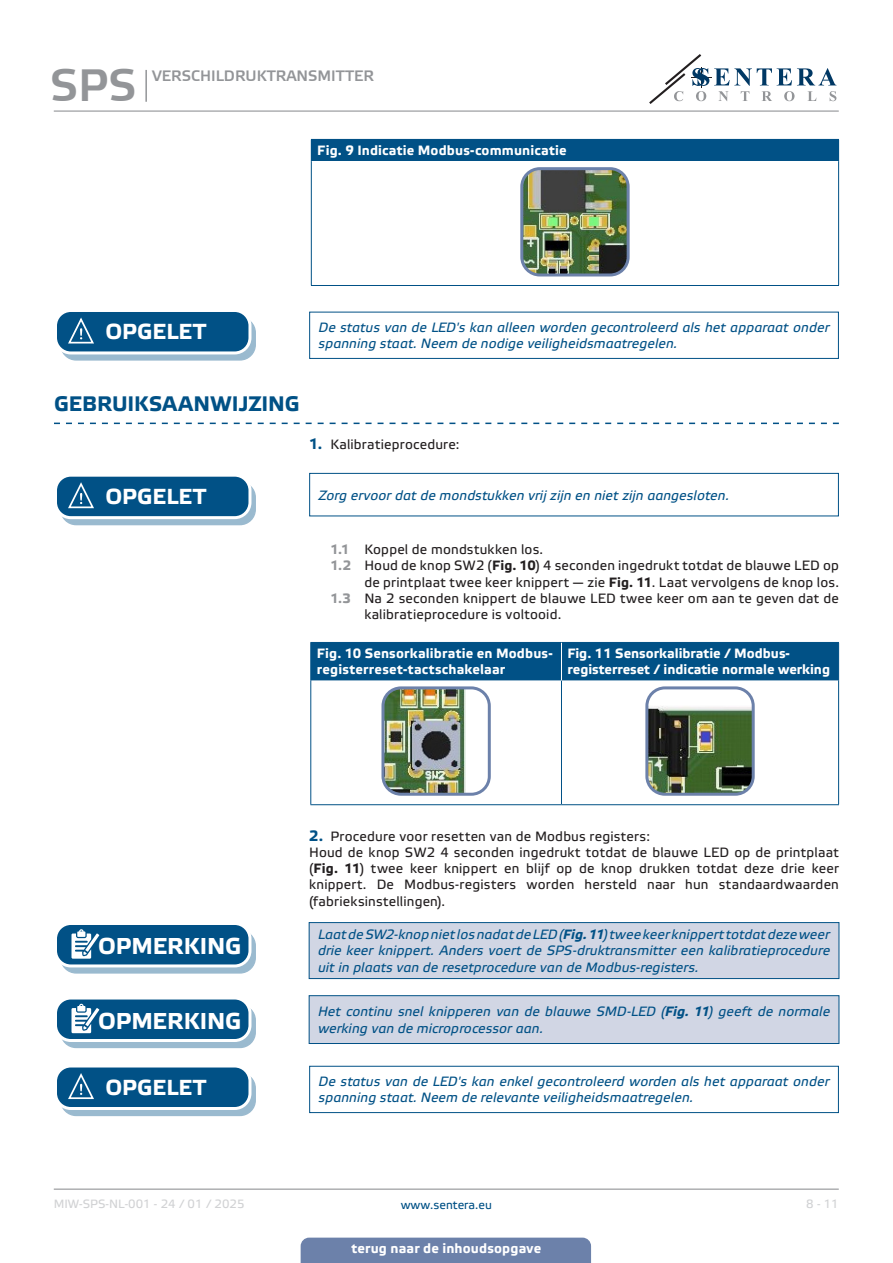
<style>
.page{position:relative;width:893px;height:1263px;background:#fff}
.page>*{position:absolute;margin:0;border:0;box-sizing:border-box;transform-origin:0 0}
.t1{font:45px "Etelka Medium Pro";color:#939598}
.t2{font:700 22.95px "Etelka Text Pro";letter-spacing:-.005em;color:#fff}
.t3{font:700 21.75px "Etelka Text Pro";letter-spacing:.005em;color:#fff}
.t4{font:700 21px "Etelka Text Pro";color:#015186}
.t5{font:15px "Etelka Medium Pro";color:#939598}
.attention{font:italic 13.5px/16.2px "Etelka Text Pro";letter-spacing:.01em;color:#015186}
.body{font:13.5px/16.2px "Etelka Text Pro";letter-spacing:.015em;color:#231f20;text-align:right}
.table_text{font:700 13.5px/16.2px "Etelka Text Pro";letter-spacing:.01em;color:#fff}
.t6{font:12px "Etelka Text Pro";color:#d1d2d4}
.t7{font:12px "Etelka Text Pro";color:#015186}
.s1{font-weight:700;font-size:15px;color:#015186}
.s2{font-weight:700;color:#939598}
.s3{font-weight:700}
</style>
<div class="page">
<hr style="left:54px;top:111px;width:785px;height:1px;background:#939598">
<hr style="left:54px;top:1188px;width:785px;height:2px;background:#939598">
<svg style="left:649px;top:54px;width:187px;height:50px"></svg>
<div style="left:301px;top:1237px;width:290px;height:26px;background:#6c81aa"></div>
<hr style="left:145px;top:70px;width:2px;height:32px;background:#939598">
<div style="left:311px;top:139px;width:528px;height:22px;background:#015186"></div>
<hr style="left:311px;top:161px;width:1px;height:124px;background:#015186">
<hr style="left:838px;top:161px;width:1px;height:124px;background:#015186">
<hr style="left:311px;top:285px;width:528px;height:1px;background:#015186">
<img style="left:524px;top:171px;width:102px;height:104px">
<div style="left:520px;top:167px;width:110px;height:109px;border:3px solid #6c81aa;border-radius:18px"></div>
<div style="left:309px;top:312px;width:530px;height:47px;border:1px solid #015186"></div>
<svg style="left:61px;top:317px;width:194px;height:43px"></svg>
<div style="left:60px;top:317px;width:196px;height:44px;border:1px solid #015186;border-radius:15px"></div>
<div style="left:56px;top:310px;width:194px;height:43px;background:#015186;border-radius:15px"></div>
<div style="left:54px;top:309px;width:197px;height:45px;border:3px solid #fff;border-radius:15px"></div>
<svg style="left:67px;top:317px;width:38px;height:37px"></svg>
<svg style="left:54px;top:423px;width:785px;height:1px"></svg>
<svg style="left:61px;top:482px;width:194px;height:43px"></svg>
<div style="left:60px;top:481px;width:196px;height:44px;border:1px solid #015186;border-radius:15px"></div>
<div style="left:56px;top:475px;width:194px;height:43px;background:#015186;border-radius:15px"></div>
<div style="left:54px;top:474px;width:197px;height:45px;border:3px solid #fff;border-radius:15px"></div>
<svg style="left:67px;top:482px;width:38px;height:36px"></svg>
<div style="left:309px;top:473px;width:530px;height:43px;border:1px solid #015186"></div>
<div style="left:311px;top:643px;width:527px;height:37px;background:#015186"></div>
<hr style="left:310px;top:642px;width:251px;height:1px;background:#015186">
<hr style="left:310px;top:643px;width:1px;height:37px;background:#015186">
<hr style="left:561px;top:642px;width:278px;height:1px;background:#015186">
<hr style="left:838px;top:643px;width:1px;height:37px;background:#015186">
<hr style="left:310px;top:680px;width:1px;height:124px;background:#015186">
<hr style="left:561px;top:680px;width:1px;height:124px;background:#015186">
<hr style="left:838px;top:680px;width:1px;height:124px;background:#015186">
<hr style="left:310px;top:804px;width:251px;height:1px;background:#015186">
<hr style="left:561px;top:804px;width:278px;height:1px;background:#015186">
<hr style="left:561px;top:643px;width:1px;height:37px;background:#fff">
<img style="left:385px;top:690px;width:81px;height:102px">
<div style="left:381px;top:686px;width:110px;height:110px;border:3px solid #6c81aa;border-radius:18px"></div>
<img style="left:649px;top:706px;width:102px;height:86px">
<div style="left:645px;top:686px;width:110px;height:110px;border:3px solid #6c81aa;border-radius:18px"></div>
<div style="left:309px;top:922px;width:530px;height:56px;background:#d1d6e4"></div>
<div style="left:309px;top:922px;width:530px;height:57px;border:1px solid #015186"></div>
<svg style="left:61px;top:930px;width:194px;height:43px"></svg>
<div style="left:60px;top:930px;width:196px;height:43px;border:1px solid #015186;border-radius:15px"></div>
<div style="left:56px;top:923px;width:194px;height:43px;background:#015186;border-radius:15px"></div>
<div style="left:54px;top:922px;width:197px;height:45px;border:3px solid #fff;border-radius:15px"></div>
<svg style="left:71px;top:929px;width:34px;height:38px"></svg>
<div style="left:309px;top:996px;width:530px;height:47px;background:#d1d6e4"></div>
<div style="left:309px;top:995px;width:530px;height:49px;border:1px solid #015186"></div>
<div style="left:61px;top:1005px;width:194px;height:42px;background:#9abacf;border-radius:15px"></div>
<div style="left:60px;top:1004px;width:196px;height:44px;border:1px solid #015186;border-radius:15px"></div>
<div style="left:56px;top:998px;width:194px;height:42px;background:#015186;border-radius:15px"></div>
<div style="left:54px;top:996px;width:197px;height:46px;border:3px solid #fff;border-radius:15px"></div>
<svg style="left:71px;top:1004px;width:34px;height:37px"></svg>
<div style="left:309px;top:1066px;width:530px;height:47px;border:1px solid #015186"></div>
<div style="left:61px;top:1073px;width:194px;height:42px;background:#9abacf;border-radius:15px"></div>
<div style="left:60px;top:1072px;width:196px;height:44px;border:1px solid #015186;border-radius:15px"></div>
<div style="left:56px;top:1066px;width:194px;height:42px;background:#015186;border-radius:15px"></div>
<div style="left:54px;top:1064px;width:197px;height:46px;border:3px solid #fff;border-radius:15px"></div>
<svg style="left:67px;top:1073px;width:38px;height:36px"></svg>
<h1 class="t1" style="left:50px;top:61px;width:88px">SPS</h1>
<p class="t5" style="left:152px;top:67px;width:223px">VERSCHILDRUKTRANSMITTER</p>
<p class="table_text" style="left:317px;top:143px;width:251px">Fig. 9 Indicatie Modbus-communicatie</p>
<p class="t3" style="left:105px;top:320px;width:103px">OPGELET</p>
<p class="attention" style="left:319px;top:320px;width:512px">De status van de LED's kan alleen worden gecontroleerd als het apparaat onder spanning staat. Neem de nodige veiligheidsmaatregelen.</p>
<p class="t4" style="left:54px;top:392px;width:247px">GEBRUIKSAANWIJZING</p>
<p class="body" style="left:309px;top:437px;width:152px"><span class="s1">1.</span> Kalibratieprocedure:</p>
<p class="t3" style="left:105px;top:484px;width:103px">OPGELET</p>
<p class="attention" style="left:319px;top:488px;width:412px">Zorg ervoor dat de mondstukken vrij zijn en niet zijn aangesloten.</p>
<p class="t2" style="left:98px;top:933px;width:145px">OPMERKING</p>
<p class="body" style="left:330px;top:542px;width:214px"><span class="s2">1.1</span> Koppel de mondstukken los.</p>
<p class="body" style="left:330px;top:558px;width:510px"><span class="s2">1.2</span> Houd de knop SW2 (<span class="s3">Fig. 10</span>) 4 seconden ingedrukt totdat de blauwe LED op de printplaat twee keer knippert — zie <span class="s3">Fig. 11</span>. Laat vervolgens de knop los.</p>
<p class="body" style="left:364px;top:591px;width:476px;text-align:left;text-indent:-34px"><span class="s2">1.3</span> Na 2 seconden knippert de blauwe LED twee keer om aan te geven dat de kalibratieprocedure is voltooid.</p>
<p class="table_text" style="left:317px;top:646px;width:237px">Fig. 10 Sensorkalibratie en Modbus&shy;registerreset-tactschakelaar</p>
<p class="table_text" style="left:567px;top:646px;width:264px">Fig. 11 Sensorkalibratie / Modbus&shy;registerreset / indicatie normale werking</p>
<p class="body" style="left:309px;top:829px;width:342px"><span class="s1">2.</span> Procedure voor resetten van de Modbus registers:</p>
<p class="body" style="left:309px;top:845px;width:531px;text-align:justify">Houd de knop SW2 4 seconden ingedrukt totdat de blauwe LED op de printplaat (<span class="s3">Fig. 11</span>) twee keer knippert en blijf op de knop drukken totdat deze drie keer knippert. De Modbus-registers worden hersteld naar hun standaardwaarden (fabrieksinstellingen).</p>
<p class="attention" style="left:318px;top:927px;width:514px;text-align:justify">Laat de SW2-knop niet los nadat de LED (<span class="s3">Fig. 11</span>) twee keer knippert totdat deze weer drie keer knippert. Anders voert de SPS-druktransmitter een kalibratieprocedure uit in plaats van de resetprocedure van de Modbus-registers.</p>
<p class="attention" style="left:318px;top:1004px;width:514px">Het continu snel knipperen van de blauwe SMD-LED (<span class="s3">Fig. 11</span>) geeft de normale</p>
<p class="t2" style="left:98px;top:1008px;width:145px">OPMERKING</p>
<p class="attention" style="left:318px;top:1021px;width:227px">werking van de microprocessor aan.</p>
<p class="t3" style="left:105px;top:1075px;width:103px">OPGELET</p>
<p class="attention" style="left:319px;top:1074px;width:512px">De status van de LED's kan enkel gecontroleerd worden als het apparaat onder</p>
<p class="attention" style="left:319px;top:1090px;width:376px">spanning staat. Neem de relevante veiligheidsmaatregelen.</p>
<p class="t6" style="left:54px;top:1197px;width:192px">MIW-SPS-NL-001 - 24 / 01 / 2025</p>
<p class="t7" style="left:401px;top:1198px;width:93px">www.sentera.eu</p>
<p class="t6" style="left:806px;top:1197px;width:34px">8 - 11</p>
<p class="table_text" style="left:351px;top:1240px;width:191px">terug naar de inhoudsopgave</p>
</div>
